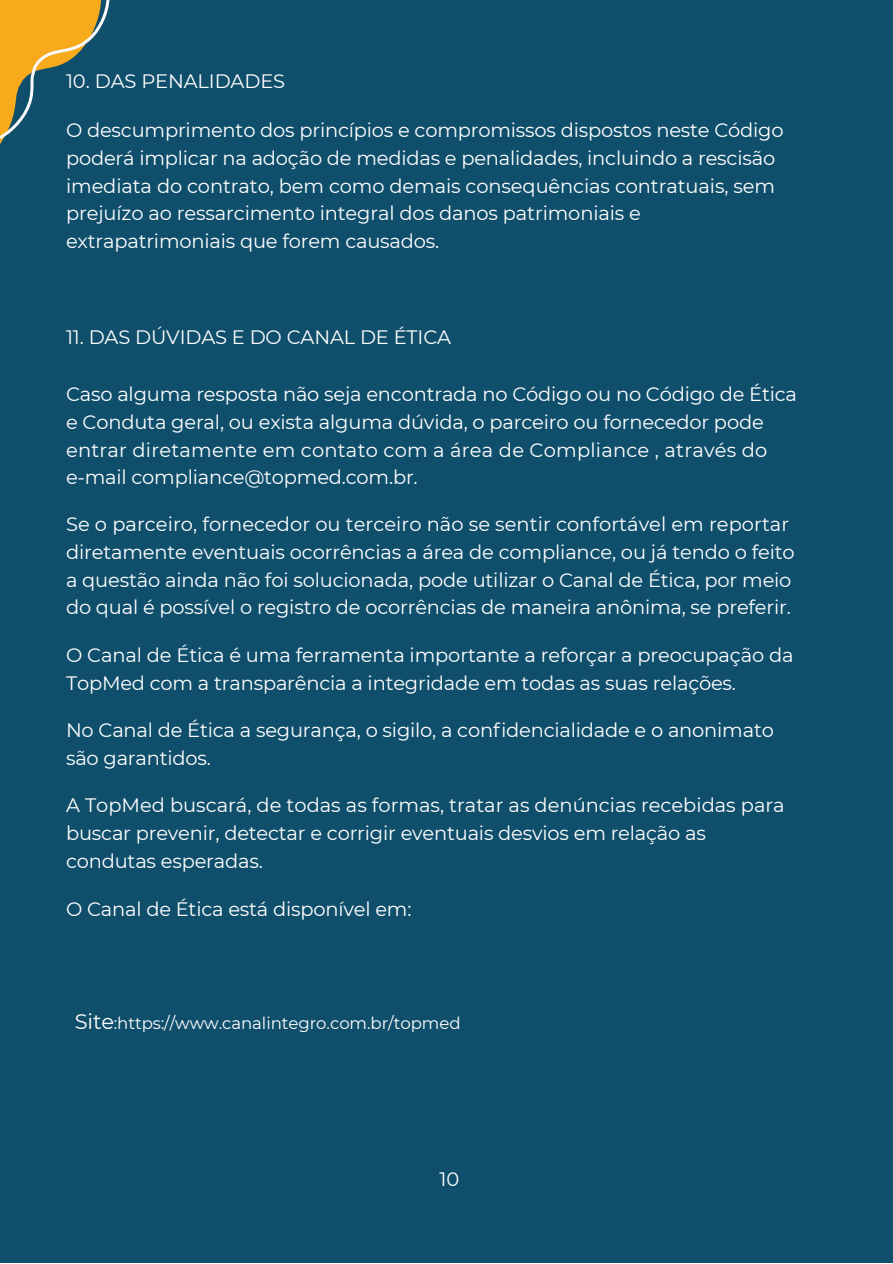
<style>
.page{position:relative;width:893px;height:1264px;background:#fff}
.page>*{position:absolute;margin:0;border:0;box-sizing:border-box;transform-origin:0 0}
.t1{font:21px "Montserrat";color:#fff}
.t2{font:19.35px "Montserrat";letter-spacing:-.01em;color:#fff}
.t3{font:19.35px "Montserrat";letter-spacing:.01em;color:#fff}
.t4{font:16.5px "Montserrat";letter-spacing:-.005em;color:#fff}
</style>
<div class="page">
<div style="left:0;top:0;width:892px;height:1262px;background:#104f6c"></div>
<svg style="left:0;top:0;width:110px;height:144px"></svg>
<p class="t2" style="left:66px;top:70px;width:221px">10. DAS PENALIDADES</p>
<p class="t2" style="left:66px;top:118px;width:719px">O descumprimento dos princípios e compromissos dispostos neste Código</p>
<p class="t2" style="left:66px;top:146px;width:710px">poderá implicar na adoção de medidas e penalidades, incluindo a rescisão</p>
<p class="t2" style="left:66px;top:174px;width:710px">imediata do contrato, bem como demais consequências contratuais, sem</p>
<p class="t2" style="left:66px;top:201px;width:576px">prejuízo ao ressarcimento integral dos danos patrimoniais e</p>
<p class="t2" style="left:66px;top:229px;width:375px">extrapatrimoniais que forem causados.</p>
<p class="t2" style="left:66px;top:325px;width:386px">11. DAS DÚVIDAS E DO CANAL DE ÉTICA</p>
<p class="t2" style="left:66px;top:382px;width:732px">Caso alguma resposta não seja encontrada no Código ou no Código de Ética</p>
<p class="t2" style="left:66px;top:410px;width:699px">e Conduta geral, ou exista alguma dúvida, o parceiro ou fornecedor pode</p>
<p class="t3" style="left:66px;top:438px;width:702px">entrar diretamente em contato com a área de Compliance , através do</p>
<p class="t2" style="left:66px;top:465px;width:353px">e-mail compliance@topmed.com.br.</p>
<p class="t2" style="left:66px;top:512px;width:724px">Se o parceiro, fornecedor ou terceiro não se sentir confortável em reportar</p>
<p class="t2" style="left:66px;top:540px;width:730px">diretamente eventuais ocorrências a área de compliance, ou já tendo o feito</p>
<p class="t2" style="left:66px;top:568px;width:727px">a questão ainda não foi solucionada, pode utilizar o Canal de Ética, por meio</p>
<p class="t2" style="left:66px;top:595px;width:726px">do qual é possível o registro de ocorrências de maneira anônima, se preferir.</p>
<p class="t2" style="left:66px;top:642px;width:729px">O Canal de Ética é uma ferramenta importante a reforçar a preocupação da</p>
<p class="t2" style="left:66px;top:671px;width:671px">TopMed com a transparência a integridade em todas as suas relações.</p>
<p class="t2" style="left:66px;top:718px;width:709px">No Canal de Ética a segurança, o sigilo, a confidencialidade e o anonimato</p>
<p class="t2" style="left:66px;top:746px;width:146px">são garantidos.</p>
<p class="t2" style="left:66px;top:793px;width:720px">A TopMed buscará, de todas as formas, tratar as denúncias recebidas para</p>
<p class="t2" style="left:66px;top:821px;width:641px">buscar prevenir, detectar e corrigir eventuais desvios em relação as</p>
<p class="t2" style="left:66px;top:849px;width:198px">condutas esperadas.</p>
<p class="t2" style="left:66px;top:896px;width:347px">O Canal de Ética está disponível em:</p>
<p class="t1" style="left:75px;top:1008px;width:41px">Site</p>
<p class="t4" style="left:114px;top:1013px;width:348px">:https://www.canalintegro.com.br/topmed</p>
<p class="t2" style="left:439px;top:1167px;width:21px">10</p>
</div>
